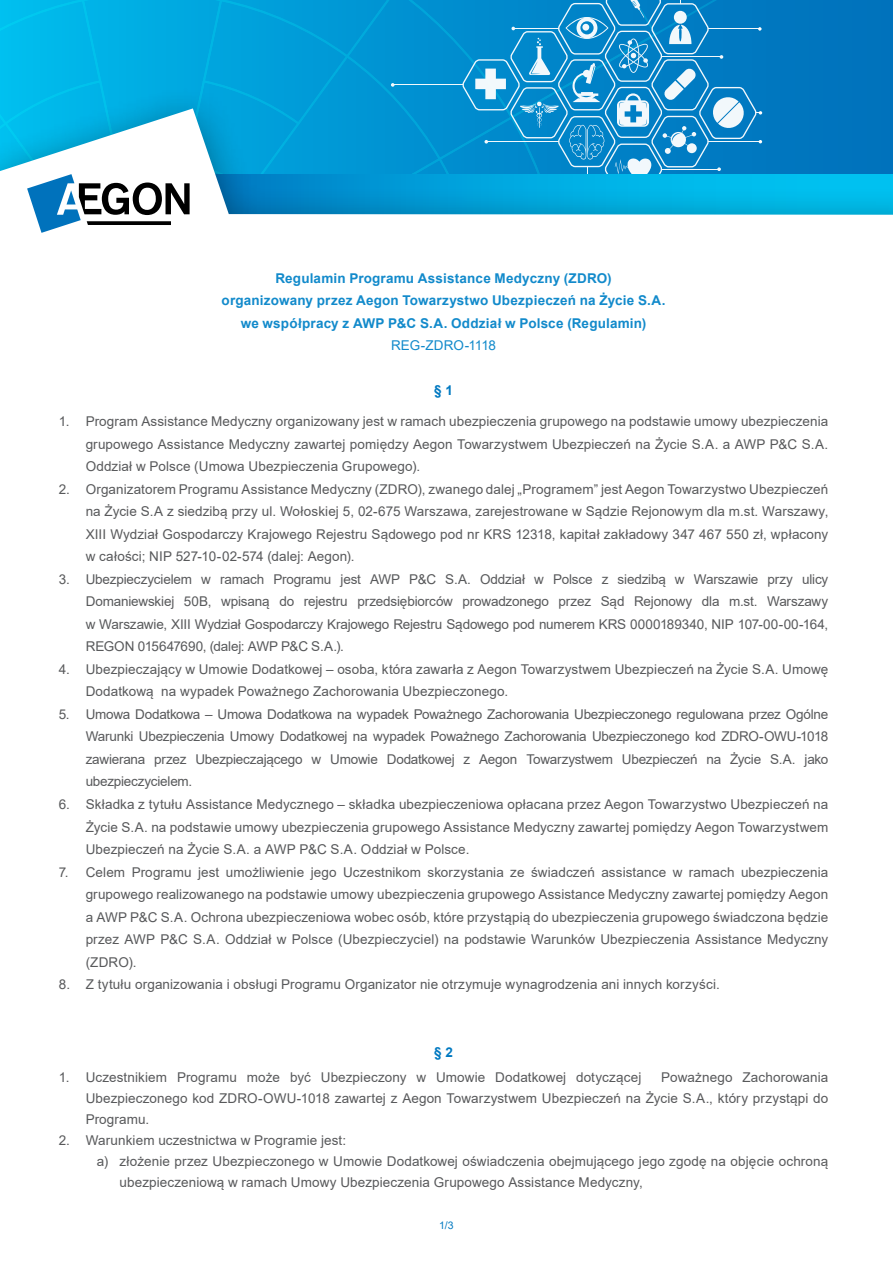
<style>
.page{position:relative;width:893px;height:1263px;background:#fff}
.page>*{position:absolute;margin:0;border:0;box-sizing:border-box;transform-origin:0 0}
.t1{font:13.5px/22.5px "Arial";letter-spacing:.005em;color:#58595b;text-align:justify}
.t2{font:700 13.5px/22.5px "Arial";letter-spacing:.015em;color:#128acb;text-align:center}
.t3{font:13.5px "Arial";letter-spacing:-.01em;color:#128acb}
.t4{font:700 13.5px "Arial";color:#0079c1}
.t5{font:10.5px "Arial";color:#0079c1}
</style>
<div class="page">
<svg style="left:0;top:0;width:893px;height:233px"></svg>
<p class="t2" style="left:222px;top:267px;width:445px">Regulamin Programu Assistance Medyczny (ZDRO)<br>organizowany przez Aegon Towarzystwo Ubezpieczeń na Życie S.A. we współpracy z AWP P&amp;C S.A. Oddział w Polsce (Regulamin)</p>
<p class="t3" style="left:391px;top:336px;width:106px">REG-ZDRO-1118</p>
<p class="t4" style="left:434px;top:381px;width:20px">§ 1</p>
<p class="t1" style="left:86px;top:410px;width:744px;text-indent:-27px">1. Program Assistance Medyczny organizowany jest w ramach ubezpieczenia grupowego na podstawie umowy ubezpieczenia grupowego Assistance Medyczny zawartej pomiędzy Aegon Towarzystwem Ubezpieczeń na Życie S.A. a AWP P&amp;C S.A.<br>Oddział w Polsce (Umowa Ubezpieczenia Grupowego).</p>
<p class="t1" style="left:86px;top:478px;width:744px;text-indent:-27px">2. Organizatorem Programu Assistance Medyczny (ZDRO), zwanego dalej „Programem” jest Aegon Towarzystwo Ubezpieczeń na Życie S.A z siedzibą przy ul. Wołoskiej 5, 02-675 Warszawa, zarejestrowane w Sądzie Rejonowym dla m.st. Warszawy, XIII Wydział Gospodarczy Krajowego Rejestru Sądowego pod nr KRS 12318, kapitał zakładowy 347 467 550 zł, wpłacony w całości; NIP 527-10-02-574 (dalej: Aegon).</p>
<p class="t1" style="left:86px;top:568px;width:744px;text-indent:-27px">3. Ubezpieczycielem w ramach Programu jest AWP P&amp;C S.A. Oddział w Polsce z siedzibą w Warszawie przy ulicy Domaniewskiej 50B, wpisaną do rejestru przedsiębiorców prowadzonego przez Sąd Rejonowy dla m.st. Warszawy w Warszawie, XIII Wydział Gospodarczy Krajowego Rejestru Sądowego pod numerem KRS 0000189340, NIP 107-00-00-164, REGON 015647690, (dalej: AWP P&amp;C S.A.).</p>
<p class="t1" style="left:86px;top:658px;width:744px;text-indent:-27px">4. Ubezpieczający w Umowie Dodatkowej – osoba, która zawarła z Aegon Towarzystwem Ubezpieczeń na Życie S.A. Umowę<br>Dodatkową na wypadek Poważnego Zachorowania Ubezpieczonego.</p>
<p class="t1" style="left:86px;top:703px;width:744px;text-indent:-27px">5. Umowa Dodatkowa – Umowa Dodatkowa na wypadek Poważnego Zachorowania Ubezpieczonego regulowana przez Ogólne Warunki Ubezpieczenia Umowy Dodatkowej na wypadek Poważnego Zachorowania Ubezpieczonego kod ZDRO-OWU-1018 zawierana przez Ubezpieczającego w Umowie Dodatkowej z Aegon Towarzystwem Ubezpieczeń na Życie S.A. jako ubezpieczycielem.</p>
<p class="t1" style="left:86px;top:793px;width:744px;text-indent:-27px">6. Składka z tytułu Assistance Medycznego – składka ubezpieczeniowa opłacana przez Aegon Towarzystwo Ubezpieczeń na Życie S.A. na podstawie umowy ubezpieczenia grupowego Assistance Medyczny zawartej pomiędzy Aegon Towarzystwem Ubezpieczeń na Życie S.A. a AWP P&amp;C S.A. Oddział w Polsce.</p>
<p class="t1" style="left:86px;top:860px;width:744px;text-indent:-27px">7. Celem Programu jest umożliwienie jego Uczestnikom skorzystania ze świadczeń assistance w ramach ubezpieczenia grupowego realizowanego na podstawie umowy ubezpieczenia grupowego Assistance Medyczny zawartej pomiędzy Aegon a AWP P&amp;C S.A. Ochrona ubezpieczeniowa wobec osób, które przystąpią do ubezpieczenia grupowego świadczona będzie przez AWP P&amp;C S.A. Oddział w Polsce (Ubezpieczyciel) na podstawie Warunków Ubezpieczenia Assistance Medyczny (ZDRO).</p>
<p class="t1" style="left:59px;top:973px;width:663px">8. Z tytułu organizowania i obsługi Programu Organizator nie otrzymuje wynagrodzenia ani innych korzyści.</p>
<p class="t4" style="left:434px;top:1042px;width:20px">§ 2</p>
<p class="t1" style="left:59px;top:1066px;width:584px">1. Uczestnikiem Programu może być Ubezpieczony w Umowie Dodatkowej dotyczącej</p>
<p class="t1" style="left:86px;top:1066px;width:744px;line-height:21px;text-indent:575px">Poważnego Zachorowania Ubezpieczonego kod ZDRO-OWU-1018 zawartej z Aegon Towarzystwem Ubezpieczeń na Życie S.A., który przystąpi do Programu.</p>
<p class="t1" style="left:59px;top:1129px;width:289px">2. Warunkiem uczestnictwa w Programie jest:</p>
<p class="t1" style="left:97px;top:1150px;width:733px">a) złożenie przez Ubezpieczonego w Umowie Dodatkowej oświadczenia obejmującego jego zgodę na objęcie ochroną</p>
<p class="t1" style="left:120px;top:1171px;width:525px">ubezpieczeniową w ramach Umowy Ubezpieczenia Grupowego Assistance Medyczny,</p>
<p class="t5" style="left:439px;top:1218px;width:16px">1/3</p>
</div>
